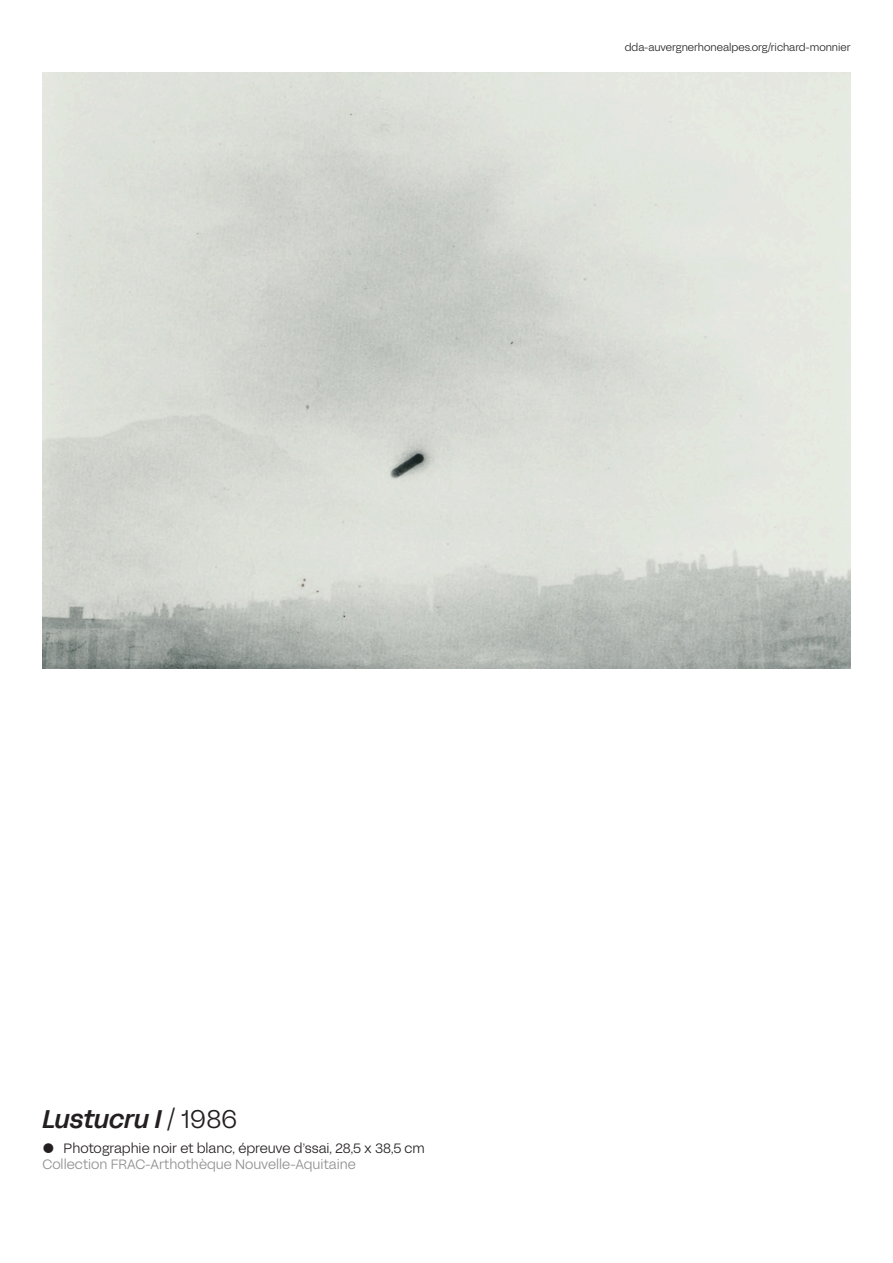
<style>
.page{position:relative;width:893px;height:1263px;background:#fff}
.page>*{position:absolute;margin:0;border:0;box-sizing:border-box;transform-origin:0 0}
.t1{font:25.5px "FFF Acid Grotesk Medium Italic";letter-spacing:-.01em;color:#231f20}
.t2{font:13.5px "FFF Acid Grotesk Light";color:#231f20}
.t3{font:13.5px "FFF Acid Grotesk Light";color:#918f8f}
.t4{font:10.5px "FFF Acid Grotesk Light";color:#231f20}
.s1{font-family:"FFF Acid Grotesk Light"}
</style>
<div class="page">
<img style="left:42px;top:72px;width:808px;height:596px">
<p class="t4" style="left:625px;top:43px;width:227px">dda-auvergnerhonealpes.org/richard-monnier</p>
<p class="t1" style="left:42px;top:1110px;width:196px">Lustucru I <span class="s1">/ 1986</span></p>
<p class="t2" style="left:64px;top:1143px;width:363px">Photographie noir et blanc, épreuve d’ssai, 28,5 x 38,5 cm</p>
<p class="t3" style="left:42px;top:1159px;width:315px">Collection FRAC-Arthothèque Nouvelle-Aquitaine</p>
</div>
